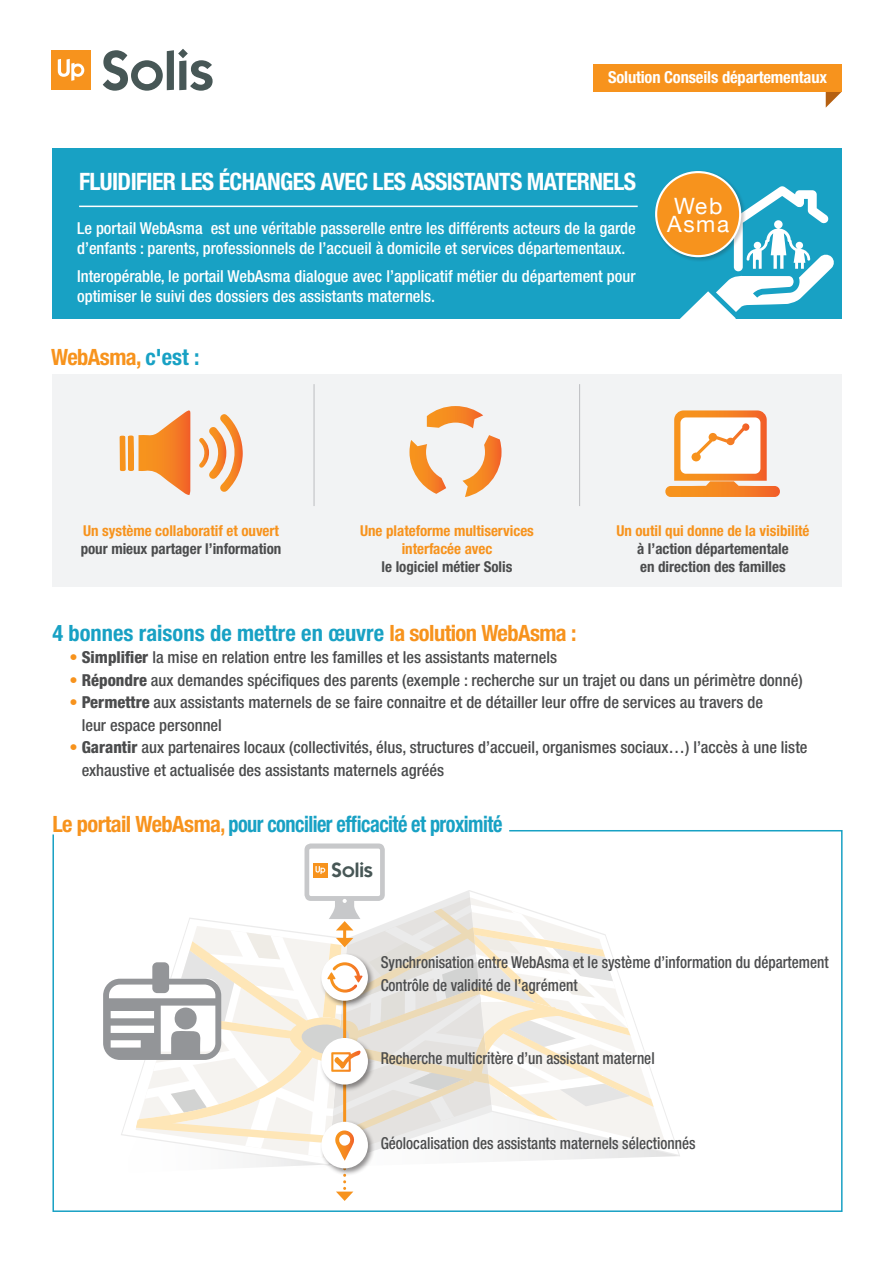
<style>
.page{position:relative;width:893px;height:1263px;background:#fff}
.page>*{position:absolute;margin:0;border:0;box-sizing:border-box;transform-origin:0 0}
.t1{font:600 56.25px "Itc Kabel";color:#475756}
.t2{font:700 condensed 24px "Helvetica Neue";letter-spacing:-.025em;color:#fff}
.t3{font:700 condensed 22.5px "Helvetica Neue LT Std";letter-spacing:-.025em;color:#18a1c4;scale:.9 1}
.t4{font:700 condensed 22.5px "Helvetica Neue LT Std";color:#18a1c4}
.t5{font:700 condensed 22.5px "Helvetica Neue LT Std";letter-spacing:-.025em;color:#f7931d}
.t6{font:22.5px/18px "Helvetica Neue";letter-spacing:.075em;color:#fff;text-align:center}
.t7{font:600 20.85px "Itc Kabel";color:#475756}
.t8{font:500 condensed 16.5px/22.5px "Helvetica Neue";color:#4b4c4d}
.t9{font:500 condensed 16.5px/19.8px "Helvetica Neue";color:#fff}
.t10{font:500 condensed 16.5px/22.5px "Helvetica Neue";color:#4b4c4d;scale:.92 1}
.t11{font:700 condensed 16.5px "Helvetica Neue LT Std";letter-spacing:-.01em;color:#fff}
.t12{font:700 condensed 15px/18px "Helvetica Neue";color:#f7931d;text-align:center}
.t13{font:700 condensed 15px/18px "Helvetica Neue";color:#4b4c4d}
.s1{color:#18a1c4}
.s2{color:#f7931d}
.s3{font-weight:800}
</style>
<div class="page">
<svg style="left:52px;top:830px;width:791px;height:382px"></svg>
<div style="left:52px;top:374px;width:790px;height:212px;background:#f2f3f4"></div>
<hr style="left:314px;top:384px;width:1px;height:122px;background:#bcbdc0">
<hr style="left:579px;top:384px;width:1px;height:122px;background:#bcbdc0">
<svg style="left:409px;top:440px;width:37px;height:54px"></svg>
<svg style="left:427px;top:406px;width:56px;height:22px"></svg>
<svg style="left:462px;top:435px;width:39px;height:62px"></svg>
<svg style="left:654px;top:891px;width:25px;height:264px"></svg>
<svg style="left:654px;top:897px;width:12px;height:249px"></svg>
<svg style="left:199px;top:414px;width:44px;height:78px"></svg>
<svg style="left:119px;top:410px;width:71px;height:85px"></svg>
<div style="left:52px;top:149px;width:790px;height:170px;background:#18a1c4"></div>
<hr style="left:79px;top:206px;width:559px;height:1px;background:#fff">
<svg style="left:665px;top:410px;width:115px;height:87px"></svg>
<svg style="left:826px;top:91px;width:16px;height:17px"></svg>
<div style="left:593px;top:64px;width:249px;height:27px;background:#f7931d"></div>
<svg style="left:680px;top:186px;width:154px;height:133px"></svg>
<div style="left:654px;top:170px;width:92px;height:92px;background:#231f20;opacity:.25"></div>
<svg style="left:655px;top:171px;width:86px;height:86px"></svg>
<div style="left:657px;top:173px;width:82px;height:82px;background:#f7931d;border-radius:50%"></div>
<div style="left:51px;top:51px;width:39px;height:39px;background:#f7931d"></div>
<svg style="left:58px;top:59px;width:26px;height:22px"></svg>
<svg style="left:103px;top:843px;width:551px;height:358px"></svg>
<h1 class="t1" style="left:102px;top:37px;width:114px">Solis</h1>
<p class="t11" style="left:608px;top:68px;width:220px">Solution Conseils départementaux</p>
<h2 class="t2" style="left:79px;top:167px;width:558px">FLUIDIFIER LES ÉCHANGES AVEC LES ASSISTANTS MATERNELS</h2>
<p class="t9" style="left:77px;top:218px;width:560px">Le portail WebAsma est une véritable passerelle entre les différents acteurs de la garde d’enfants : parents, professionnels de l’accueil à domicile et services départementaux.</p>
<p class="t9" style="left:77px;top:266px;width:560px">Interopérable, le portail WebAsma dialogue avec l’applicatif métier du département pour optimiser le suivi des dossiers des assistants maternels.</p>
<h3 class="t5" style="left:51px;top:343px;width:150px">WebAsma, <span class="s1">c'est :</span></h3>
<h3 class="t6" style="left:667px;top:198px;width:64px">Web<br>Asma</h3>
<p class="t12" style="left:83px;top:522px;width:197px">Un système collaboratif et ouvert</p>
<p class="t13" style="left:81px;top:540px;width:202px">pour mieux partager l’information</p>
<p class="t12" style="left:360px;top:522px;width:175px">Une plateforme multiservices interfacée avec</p>
<p class="t13" style="left:382px;top:558px;width:132px">le logiciel métier Solis</p>
<h3 class="t4" style="left:52px;top:619px;width:526px">4 bonnes raisons de mettre en œuvre <span class="s2">la solution WebAsma :</span></h3>
<p class="t12" style="left:616px;top:522px;width:195px">Un outil qui donne de la visibilité</p>
<p class="t13" style="left:637px;top:540px;width:153px">à l’action départementale en direction des familles</p>
<p class="t8" style="left:70px;top:646px;width:489px"><span class="s2">•</span> <span class="s3">Simplifier</span> la mise en relation entre les familles et les assistants maternels</p>
<p class="t8" style="left:70px;top:668px;width:735px"><span class="s2">•</span> <span class="s3">Répondre</span> aux demandes spécifiques des parents (exemple : recherche sur un trajet ou dans un périmètre donné)</p>
<p class="t8" style="left:82px;top:691px;width:683px;text-indent:-12px"><span class="s2">•</span> <span class="s3">Permettre</span> aux assistants maternels de se faire connaitre et de détailler leur offre de services au travers de leur espace personnel</p>
<p class="t8" style="left:82px;top:736px;width:727px;text-indent:-12px"><span class="s2">•</span> <span class="s3">Garantir</span> aux partenaires locaux (collectivités, élus, structures d’accueil, organismes sociaux…) l’accès à une liste exhaustive et actualisée des assistants maternels agréés</p>
<h3 class="t3" style="left:52px;top:810px;width:501px"><span class="s2">Le portail WebAsma,</span> pour concilier efficacité et proximité</h3>
<p class="t7" style="left:332px;top:858px;width:43px">Solis</p>
<p class="t10" style="left:381px;top:951px;width:488px">Synchronisation entre WebAsma et le système d’information du département<br>Contrôle de validité de l’agrément</p>
<p class="t10" style="left:381px;top:1046px;width:299px">Recherche multicritère d’un assistant maternel</p>
<p class="t10" style="left:381px;top:1132px;width:344px">Géolocalisation des assistants maternels sélectionnés</p>
</div>
